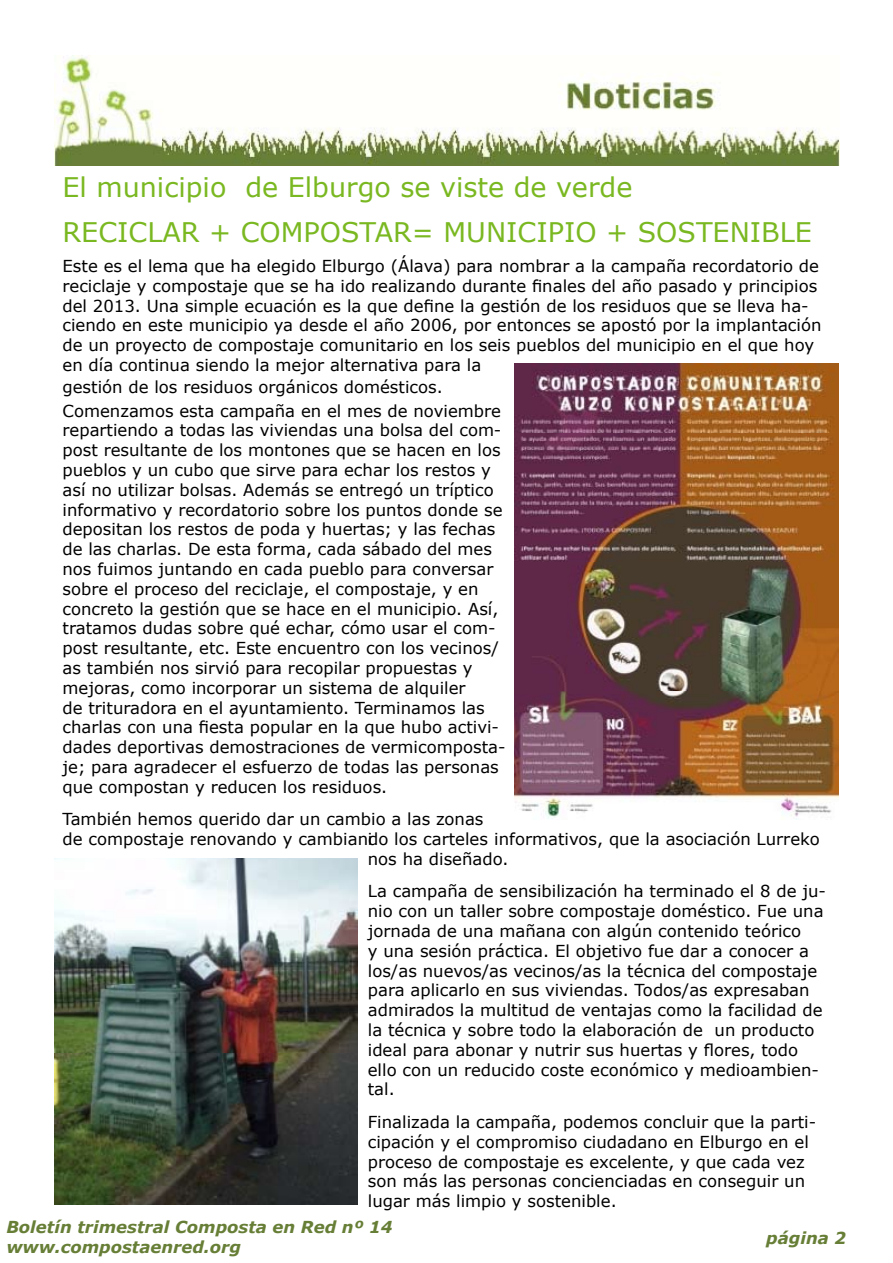
<style>
.page{position:relative;width:893px;height:1263px;background:#fff}
.page>*{position:absolute;margin:0;border:0;box-sizing:border-box;transform-origin:0 0}
.t1{font:27px/45.2px "Verdana";color:#7ab821}
.t2{font:16.5px/19.8px "Verdana";color:#000}
.t3{font:italic 700 16.5px/19.8px "Verdana";color:#677e36}
</style>
<div class="page">
<img style="left:515px;top:364px;width:324px;height:455px">
<img style="left:54px;top:859px;width:303px;height:345px">
<img style="left:54px;top:55px;width:785px;height:110px">
<h1 class="t1" style="left:63px;top:164px;width:751px">El municipio de Elburgo se viste de verde<br>RECICLAR + COMPOSTAR= MUNICIPIO + SOSTENIBLE</h1>
<p class="t2" style="left:63px;top:256px;width:760px">Este es el lema que ha elegido Elburgo (Álava) para nombrar a la campaña recordatorio de reciclaje y compostaje que se ha ido realizando durante finales del año pasado y principios del 2013. Una simple ecuación es la que define la gestión de los residuos que se lleva ha&shy;ciendo en este municipio ya desde el año 2006, por entonces se apostó por la implantación de un proyecto de compostaje comunitario en los seis pueblos del municipio en el que hoy en día continua siendo la mejor alternativa para la</p>
<p class="t2" style="left:63px;top:374px;width:440px;line-height:23.9px">gestión de los residuos orgánicos domésticos.<br>Comenzamos esta campaña en el mes de noviembre</p>
<p class="t2" style="left:63px;top:420px;width:445px">repartiendo a todas las viviendas una bolsa del com&shy;post resultante de los montones que se hacen en los pueblos y un cubo que sirve para echar los restos y así no utilizar bolsas. Además se entregó un tríptico informativo y recordatorio sobre los puntos donde se depositan los restos de poda y huertas; y las fechas de las charlas. De esta forma, cada sábado del mes nos fuimos juntando en cada pueblo para conversar sobre el proceso del reciclaje, el compostaje, y en concreto la gestión que se hace en el municipio. Así, tratamos dudas sobre qué echar, cómo usar el com&shy;post resultante, etc. Este encuentro con los vecinos/ as también nos sirvió para recopilar propuestas y mejoras, como incorporar un sistema de alquiler<br>de trituradora en el ayuntamiento. Terminamos las charlas con una fiesta popular en la que hubo activi&shy;dades deportivas demostraciones de vermicomposta&shy;je; para agradecer el esfuerzo de todas las personas que compostan y reducen los residuos.</p>
<p class="t2" style="left:63px;top:809px;width:759px">También hemos querido dar un cambio a las zonas<br>de compostaje renovando y cambiando los carteles informativos, que la asociación Lurreko</p>
<p class="t2" style="left:368px;top:828px;width:142px">i<br>nos ha diseñado.</p>
<p class="t2" style="left:368px;top:881px;width:460px">La campaña de sensibilización ha terminado el 8 de ju&shy;nio con un taller sobre compostaje doméstico. Fue una jornada de una mañana con algún contenido teórico<br>y una sesión práctica. El objetivo fue dar a conocer a los/as nuevos/as vecinos/as la técnica del compostaje para aplicarlo en sus viviendas. Todos/as expresaban admirados la multitud de ventajas como la facilidad de la técnica y sobre todo la elaboración de un producto ideal para abonar y nutrir sus huertas y flores, todo ello con un reducido coste económico y medioambien&shy;tal.</p>
<p class="t2" style="left:368px;top:1111px;width:450px">Finalizada la campaña, podemos concluir que la parti&shy;cipación y el compromiso ciudadano en Elburgo en el proceso de compostaje es excelente, y que cada vez son más las personas concienciadas en conseguir un lugar más limpio y sostenible.</p>
<p class="t3" style="left:6px;top:1216px;width:388px">Boletín trimestral Composta en Red nº 14 www.compostaenred.org</p>
<p class="t3" style="left:766px;top:1227px;width:81px">página 2</p>
</div>
